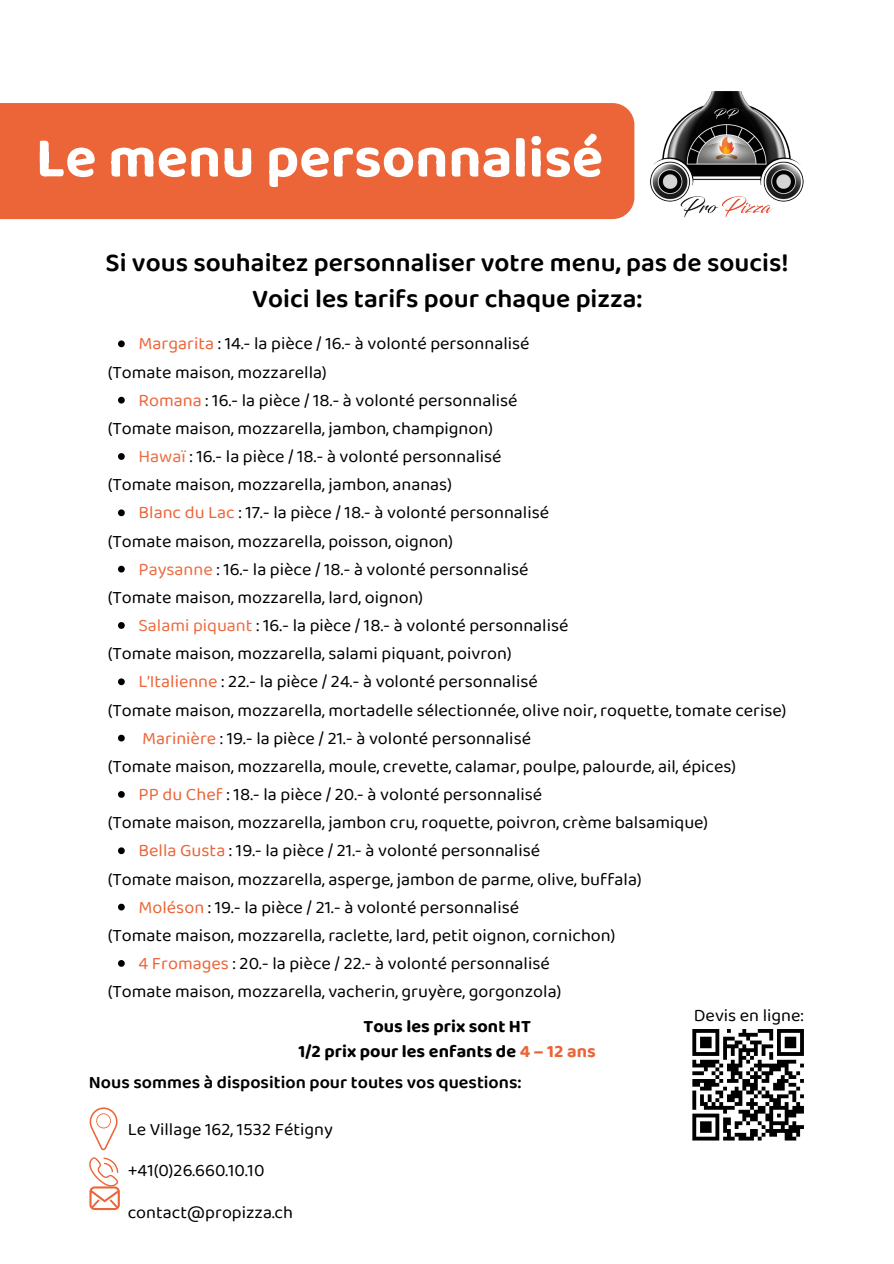
<style>
.page{position:relative;width:894px;height:1264px;background:#fff}
.page>*{position:absolute;margin:0;border:0;box-sizing:border-box;transform-origin:0 0}
.t1{font:700 57.75px "Baloo 2";color:#fff}
.t2{font:600 26.4px/36px "Baloo 2";color:#000;text-align:center}
.t3{font:18px "Baloo 2";color:#000}
.t4{font:700 18px "Baloo 2";color:#000}
.t5{font:600 18px "Baloo 2";color:#000}
.s1{color:#ec6539}
.s2{color:#ec6d42}
</style>
<div class="page">
<div style="left:0;top:103px;width:634px;height:116px;background:#ec6539"></div>
<img style="left:649px;top:91px;width:155px;height:127px">
<svg style="left:89px;top:1157px;width:31px;height:52px"></svg>
<svg style="left:90px;top:1107px;width:27px;height:43px"></svg>
<svg style="left:118px;top:340px;width:7px;height:7px"></svg>
<svg style="left:118px;top:397px;width:7px;height:6px"></svg>
<svg style="left:118px;top:453px;width:7px;height:7px"></svg>
<svg style="left:118px;top:509px;width:7px;height:7px"></svg>
<svg style="left:118px;top:565px;width:7px;height:7px"></svg>
<svg style="left:118px;top:622px;width:7px;height:7px"></svg>
<svg style="left:118px;top:678px;width:7px;height:7px"></svg>
<svg style="left:118px;top:734px;width:7px;height:7px"></svg>
<svg style="left:118px;top:791px;width:7px;height:6px"></svg>
<svg style="left:118px;top:847px;width:7px;height:7px"></svg>
<svg style="left:118px;top:903px;width:7px;height:7px"></svg>
<svg style="left:118px;top:960px;width:7px;height:6px"></svg>
<svg style="left:692px;top:1029px;width:111px;height:111px"></svg>
<p class="t1" style="left:36px;top:122px;width:569px">Le menu personnalisé</p>
<p class="t2" style="left:105px;top:243px;width:684px">Si vous souhaitez personnaliser votre menu, pas de soucis!<br>Voici les tarifs pour chaque pizza:</p>
<p class="t3" style="left:138px;top:333px;width:392px"><span class="s1">Margarita</span> : 14.- la pièce / 16.- à volonté personnalisé</p>
<p class="t3" style="left:138px;top:389px;width:380px"><span class="s1">Romana</span> : 16.- la pièce / 18.- à volonté personnalisé</p>
<p class="t3" style="left:108px;top:361px;width:220px">(Tomate maison, mozzarella)</p>
<p class="t3" style="left:108px;top:417px;width:386px">(Tomate maison, mozzarella, jambon, champignon)</p>
<p class="t3" style="left:138px;top:445px;width:364px"><span class="s2">Hawaï</span> : 16.- la pièce / 18.- à volonté personnalisé</p>
<p class="t3" style="left:108px;top:473px;width:345px">(Tomate maison, mozzarella, jambon, ananas)</p>
<p class="t3" style="left:138px;top:501px;width:412px"><span class="s1">Blanc du Lac</span> : 17.- la pièce / 18.- à volonté personnalisé</p>
<p class="t3" style="left:108px;top:530px;width:346px">(Tomate maison, mozzarella, poisson, oignon)</p>
<p class="t3" style="left:138px;top:558px;width:391px"><span class="s2">Paysanne</span> : 16.- la pièce / 18.- à volonté personnalisé</p>
<p class="t3" style="left:138px;top:614px;width:431px"><span class="s2">Salami piquant</span> : 16.- la pièce / 18.- à volonté personnalisé</p>
<p class="t3" style="left:138px;top:670px;width:400px"><span class="s1">L’Italienne</span> : 22.- la pièce / 24.- à volonté personnalisé</p>
<p class="t3" style="left:108px;top:586px;width:317px">(Tomate maison, mozzarella, lard, oignon)</p>
<p class="t3" style="left:108px;top:642px;width:405px">(Tomate maison, mozzarella, salami piquant, poivron)</p>
<p class="t3" style="left:108px;top:698px;width:680px">(Tomate maison, mozzarella, mortadelle sélectionnée, olive noir, roquette, tomate cerise)</p>
<p class="t3" style="left:142px;top:727px;width:390px"><span class="s1">Marinière</span> : 19.- la pièce / 21.- à volonté personnalisé</p>
<p class="t3" style="left:108px;top:755px;width:629px">(Tomate maison, mozzarella, moule, crevette, calamar, poulpe, palourde, ail, épices)</p>
<p class="t3" style="left:138px;top:783px;width:405px"><span class="s1">PP du Chef</span> : 18.- la pièce / 20.- à volonté personnalisé</p>
<p class="t3" style="left:108px;top:811px;width:601px">(Tomate maison, mozzarella, jambon cru, roquette, poivron, crème balsamique)</p>
<p class="t3" style="left:138px;top:839px;width:403px"><span class="s1">Bella Gusta</span> : 19.- la pièce / 21.- à volonté personnalisé</p>
<p class="t3" style="left:108px;top:867px;width:535px">(Tomate maison, mozzarella, asperge, jambon de parme, olive, buffala)</p>
<p class="t3" style="left:138px;top:896px;width:382px"><span class="s1">Moléson</span> : 19.- la pièce / 21.- à volonté personnalisé</p>
<p class="t3" style="left:108px;top:924px;width:509px">(Tomate maison, mozzarella, raclette, lard, petit oignon, cornichon)</p>
<p class="t3" style="left:138px;top:952px;width:412px"><span class="s1">4 Fromages</span> : 20.- la pièce / 22.- à volonté personnalisé</p>
<p class="t3" style="left:108px;top:980px;width:455px">(Tomate maison, mozzarella, vacherin, gruyère, gorgonzola)</p>
<p class="t4" style="left:363px;top:1015px;width:169px">Tous les prix sont HT</p>
<p class="t4" style="left:298px;top:1040px;width:299px">1/2 prix pour les enfants de <span class="s1">4 – 12 ans</span></p>
<p class="t5" style="left:89px;top:1071px;width:434px">Nous sommes à disposition pour toutes vos questions:</p>
<p class="t3" style="left:128px;top:1117px;width:207px">Le Village 162, 1532 Fétigny</p>
<p class="t3" style="left:128px;top:1159px;width:138px">+41(0)26.660.10.10</p>
<p class="t3" style="left:128px;top:1201px;width:167px">contact@propizza.ch</p>
<p class="t3" style="left:693px;top:1004px;width:111px">Devis en ligne:</p>
</div>
